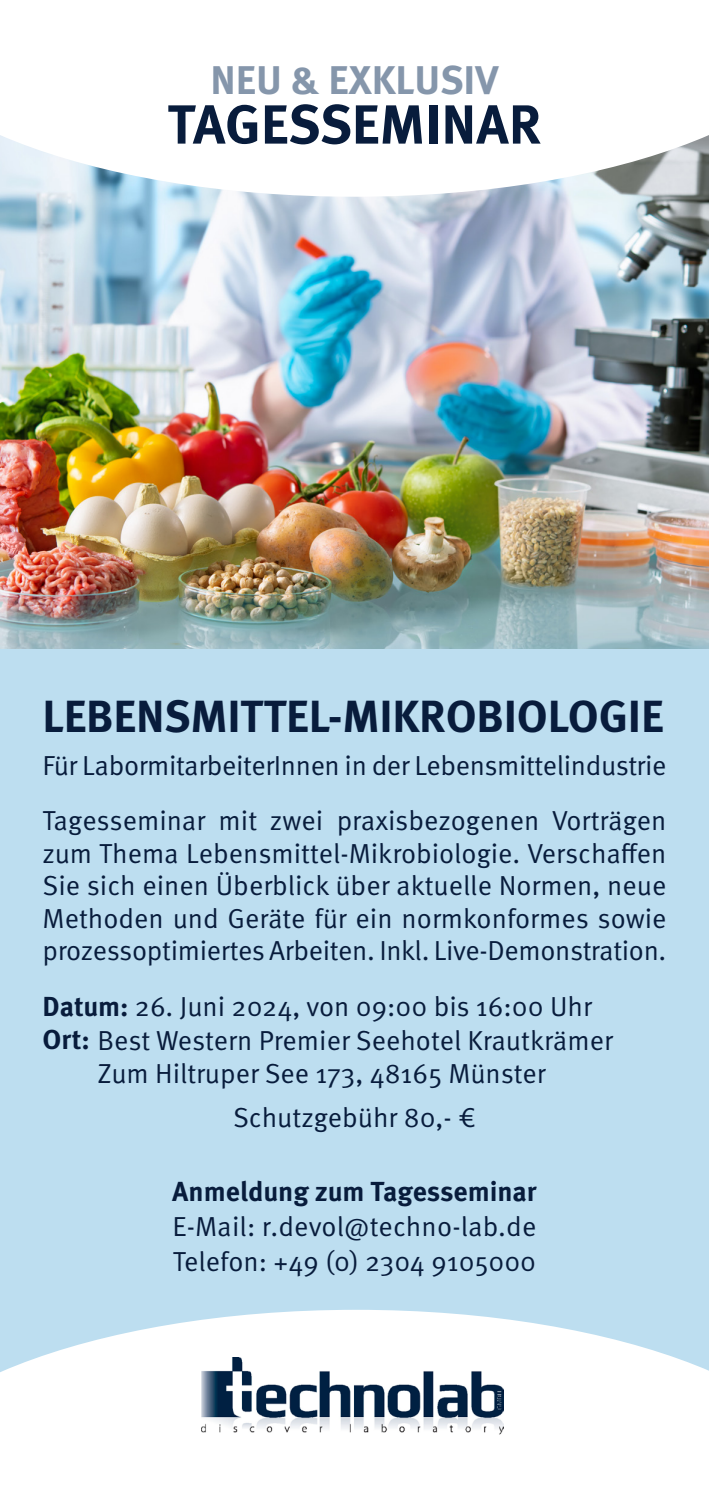
<style>
.page{position:relative;width:709px;height:1503px;background:#fff}
.page>*{position:absolute;margin:0;border:0;box-sizing:border-box;transform-origin:0 0}
.t1{font:700 55px "Meta OT";color:#081c3c}
.t2{font:700 45px "Meta OT";letter-spacing:-.005em;color:#081c3c}
.t3{font:700 40px "Meta OT";color:#8596ab}
.t4{font:27.5px/32.5px "Meta OT Norm";letter-spacing:-.01em;color:#081c3c;text-align:justify}
.t5{font:700 27.5px "Meta OT";color:#081c3c}
.s1{font-family:"Meta OT";font-weight:700}
</style>
<div class="page">
<div style="left:0;top:648px;width:709px;height:661px;background:#bddef0"></div>
<img style="left:0;top:197px;width:709px;height:451px">
<svg style="left:0;top:135px;width:709px;height:62px"></svg>
<svg style="left:0;top:1309px;width:709px;height:121px"></svg>
<img style="left:201px;top:1357px;width:302px;height:78px">
<p class="t3" style="left:210px;top:54px;width:289px">NEU &amp; EXKLUSIV</p>
<p class="t1" style="left:167px;top:90px;width:375px">TAGESSEMINAR</p>
<p class="t2" style="left:43px;top:688px;width:622px">LEBENSMITTEL-MIKROBIOLOGIE</p>
<p class="t4" style="left:43px;top:750px;width:625px">Für LabormitarbeiterInnen in der Lebensmittelindustrie</p>
<p class="t4" style="left:43px;top:805px;width:625px">Tagesseminar mit zwei praxisbezogenen Vorträgen zum Thema Lebensmittel-Mikrobiologie. Verschaffen Sie sich einen Überblick über aktuelle Normen, neue Methoden und Geräte für ein normkonformes sowie prozessoptimiertes Arbeiten. Inkl. Live-Demonstration.</p>
<p class="t4" style="left:43px;top:990px;width:551px"><span class="s1">Datum:</span> 26. Juni 2024, von 09:00 bis 16:00 Uhr</p>
<p class="t4" style="left:43px;top:1024px;width:572px"><span class="s1">Ort:</span> Best Western Premier Seehotel Krautkrämer</p>
<p class="t4" style="left:97px;top:1057px;width:450px">Zum Hiltruper See 173, 48165 Münster</p>
<p class="t4" style="left:233px;top:1101px;width:244px">Schutzgebühr 80,- €</p>
<p class="t5" style="left:172px;top:1174px;width:366px">Anmeldung zum Tagesseminar</p>
<p class="t4" style="left:172px;top:1210px;width:365px">E-Mail: r.devol@techno-lab.de</p>
<p class="t4" style="left:173px;top:1245px;width:365px">Telefon: +49 (0) 2304 9105000</p>
</div>
